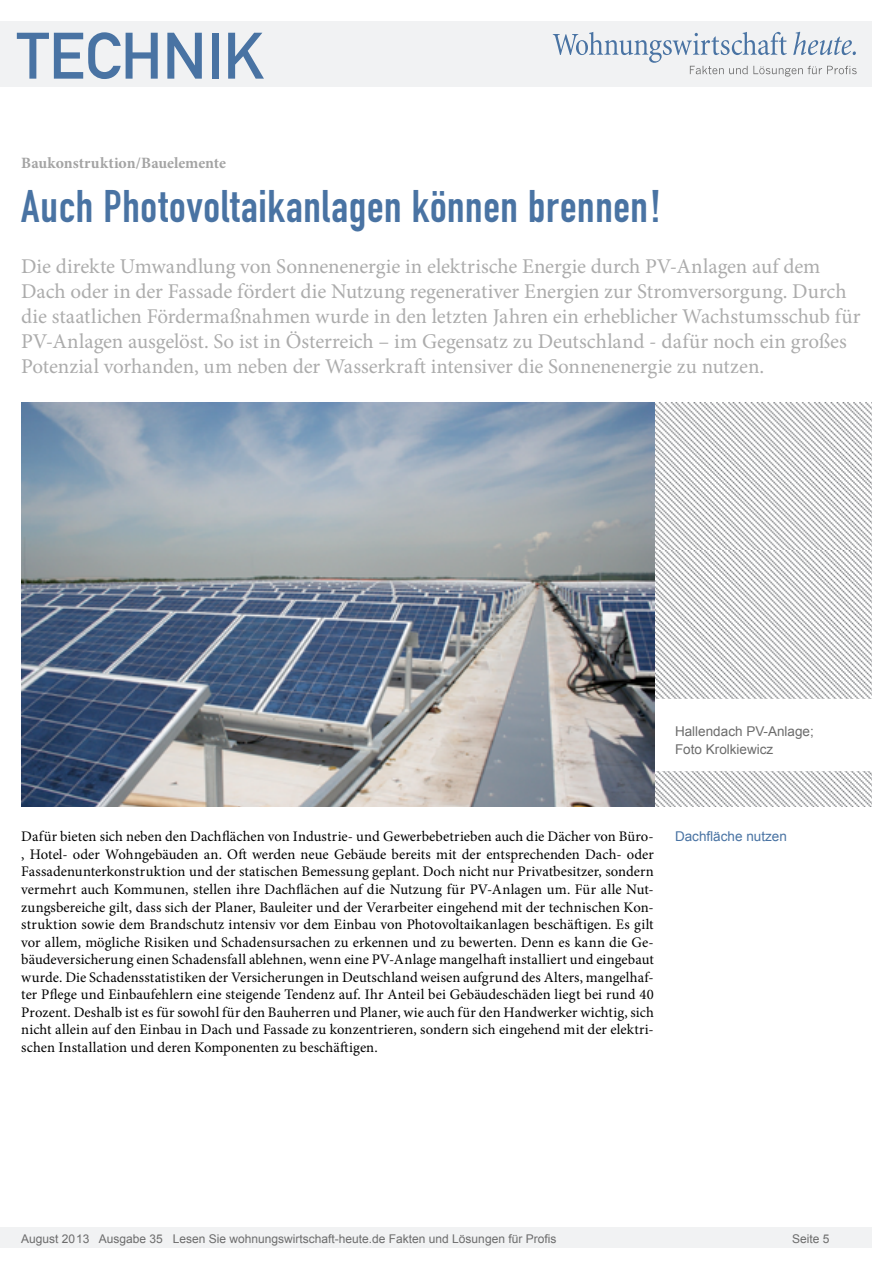
<style>
.page{position:relative;width:893px;height:1263px;background:#fff}
.page>*{position:absolute;margin:0;border:0;box-sizing:border-box;transform-origin:0 0}
.t1{font:64.5px "DIN Mittelschrift";color:#4973a3}
.Überschrift_Groß{font:45px "DIN Engschrift";letter-spacing:.015em;color:#4973a3}
.Anlesetext{font:21px/25.2px "Minion Pro";letter-spacing:-.005em;color:#acacac}
.Kategorie{font:700 15.75px "Minion Pro";color:#a4a4a4}
.Fließtext_erste_Zeil{font:14.7px/17.5px "Minion Pro";letter-spacing:.005em;color:#000;text-align:justify}
.Bildunterschrift{font:13.5px "Arial";color:#6c6c6c}
.Info{font:13.5px "Arial";color:#4973a3}
.t2{font:12px "Arial";color:#6c6c6c}
</style>
<div class="page">
<div style="left:0;top:1227px;width:872px;height:20px;background:#f1f2f3"></div>
<div style="left:0;top:21px;width:872px;height:66px;background:#f1f2f3"></div>
<svg style="left:553px;top:32px;width:304px;height:45px"></svg>
<img style="left:21px;top:402px;width:851px;height:404px">
<div style="left:654px;top:699px;width:237px;height:72px;background:#fff"></div>
<h1 class="t1" style="left:17px;top:18px;width:249px">TECHNIK</h1>
<p class="Kategorie" style="left:21px;top:152px;width:206px">Baukonstruktion/Bauelemente</p>
<p class="Überschrift_Groß" style="left:21px;top:180px;width:641px">Auch Photovoltaikanlagen können brennen!</p>
<p class="Anlesetext" style="left:21px;top:253px;width:841px">Die direkte Umwandlung von Sonnenenergie in elektrische Energie durch PV-Anlagen auf dem Dach oder in der Fassade fördert die Nutzung regenerativer Energien zur Stromversorgung. Durch die staatlichen Fördermaßnahmen wurde in den letzten Jahren ein erheblicher Wachstumsschub für PV-Anlagen ausgelöst. So ist in Österreich – im Gegensatz zu Deutschland - dafür noch ein großes Potenzial vorhanden, um neben der Wasserkraft intensiver die Sonnenenergie zu nutzen.</p>
<p class="Bildunterschrift" style="left:675px;top:722px;width:140px">Hallendach PV-Anlage;</p>
<p class="Bildunterschrift" style="left:675px;top:740px;width:100px">Foto Krolkiewicz</p>
<p class="Fließtext_erste_Zeil" style="left:21px;top:828px;width:634px">Dafür bieten sich neben den Dachflächen von Industrie- und Gewerbebetrieben auch die Dächer von Büro-</p>
<p class="Info" style="left:675px;top:828px;width:113px">Dachfläche nutzen</p>
<p class="Fließtext_erste_Zeil" style="left:21px;top:845px;width:634px">, Hotel- oder Wohngebäuden an. Oft werden neue Gebäude bereits mit der entsprechenden Dach- oder Fassadenunterkonstruktion und der statischen Bemessung geplant. Doch nicht nur Privatbesitzer, sondern vermehrt auch Kommunen, stellen ihre Dachflächen auf die Nutzung für PV-Anlagen um. Für alle Nut&shy;zungsbereiche gilt, dass sich der Planer, Bauleiter und der Verarbeiter eingehend mit der technischen Kon&shy;struktion sowie dem Brandschutz intensiv vor dem Einbau von Photovoltaikanlagen beschäftigen. Es gilt vor allem, mögliche Risiken und Schadensursachen zu erkennen und zu bewerten. Denn es kann die Ge&shy;bäudeversicherung einen Schadensfall ablehnen, wenn eine PV-Anlage mangelhaft installiert und eingebaut wurde. Die Schadensstatistiken der Versicherungen in Deutschland weisen aufgrund des Alters, mangelhaf&shy;ter Pflege und Einbaufehlern eine steigende Tendenz auf. Ihr Anteil bei Gebäudeschäden liegt bei rund 40<br>Prozent. Deshalb ist es für sowohl für den Bauherren und Planer, wie auch für den Handwerker wichtig, sich nicht allein auf den Einbau in Dach und Fassade zu konzentrieren, sondern sich eingehend mit der elektri&shy;schen Installation und deren Komponenten zu beschäftigen.</p>
<p class="t2" style="left:21px;top:1230px;width:537px">August 2013 Ausgabe 35 Lesen Sie wohnungswirtschaft-heute.de Fakten und Lösungen für Profis</p>
<p class="t2" style="left:792px;top:1231px;width:39px">Seite 5</p>
</div>
